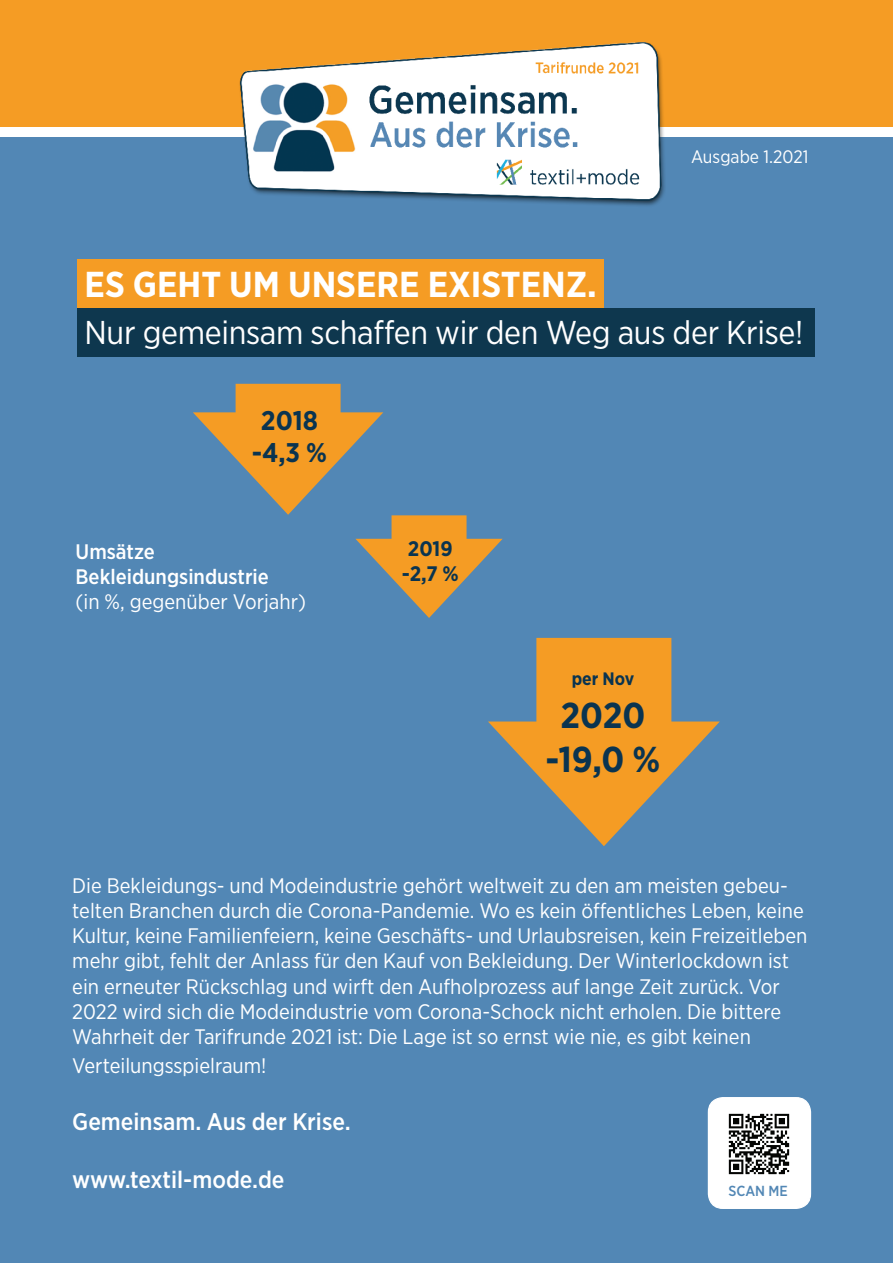
<style>
.page{position:relative;width:893px;height:1263px;background:#fff}
.page>*{position:absolute;margin:0;border:0;box-sizing:border-box;transform-origin:0 0}
.t1{font:700 36px "Gotham Narrow";color:#fff}
.t2{font:700 36px/43.2px "Gotham Narrow";color:#0a3450;text-align:center}
.t3{font:33px "Gotham Narrow";letter-spacing:-.01em;color:#fff}
.t4{font:700 27px/32.4px "Gotham Narrow";color:#0a3450;text-align:center}
.t5{font:500 24px "Gotham Narrow";color:#fff}
.t6{font:21px/25.2px "Gotham Narrow";color:#fff}
.t7{font:500 21px/25.2px "Gotham Narrow";color:#fff}
.t8{font:700 21px/25.2px "Gotham Narrow";color:#0a3450}
.t9{font:18px "Gotham Narrow";color:#fff}
.t10{font:700 18px "Gotham Narrow";color:#0a3450}
.t11{font:500 14.55px "Gotham Narrow";color:#5287b5}
</style>
<div class="page">
<div style="left:0;top:137px;width:893px;height:1126px;background:#5287b5"></div>
<div style="left:0;top:0;width:893px;height:126px;background:#f59c24"></div>
<img style="left:230px;top:42px;width:450px;height:164px">
<div style="left:236px;top:384px;width:105px;height:49px;background:#f59c24"></div>
<svg style="left:193px;top:412px;width:190px;height:103px"></svg>
<div style="left:536px;top:638px;width:135px;height:105px;background:#f59c24"></div>
<svg style="left:488px;top:721px;width:232px;height:125px"></svg>
<div style="left:78px;top:308px;width:737px;height:49px;background:#0e374e"></div>
<div style="left:78px;top:259px;width:526px;height:49px;background:#f59c24"></div>
<div style="left:708px;top:1098px;width:102px;height:110px;background:#fff;border-radius:15px"></div>
<div style="left:708px;top:1097px;width:103px;height:112px;border:1px solid #fff;border-radius:15px"></div>
<img style="left:728px;top:1113px;width:62px;height:62px">
<div style="left:392px;top:515px;width:75px;height:43px;background:#f59c24"></div>
<svg style="left:355px;top:539px;width:148px;height:79px"></svg>
<p class="t9" style="left:691px;top:146px;width:119px">Ausgabe 1.2021</p>
<h1 class="t1" style="left:85px;top:261px;width:514px">ES GEHT UM UNSERE EXISTENZ.</h1>
<h2 class="t3" style="left:85px;top:312px;width:720px">Nur gemeinsam schaffen wir den Weg aus der Krise!</h2>
<p class="t4" style="left:252px;top:404px;width:77px">2018 -4,3 %</p>
<p class="t7" style="left:76px;top:539px;width:195px">Umsätze<br>Bekleidungsindustrie</p>
<p class="t6" style="left:76px;top:589px;width:232px">(in %, gegenüber Vorjahr)</p>
<p class="t8" style="left:402px;top:535px;width:59px">2019 -2,7 %</p>
<p class="t10" style="left:572px;top:667px;width:64px">PER NOV</p>
<h1 class="t2" style="left:546px;top:694px;width:116px">2020 -19,0 %</h1>
<p class="t6" style="left:72px;top:872px;width:737px">Die Bekleidungs- und Modeindustrie gehört weltweit zu den am meisten gebeu&shy;telten Branchen durch die Corona-Pandemie. Wo es kein öffentliches Leben, keine Kultur, keine Familienfeiern, keine Geschäfts- und Urlaubsreisen, kein Freizeitleben mehr gibt, fehlt der Anlass für den Kauf von Bekleidung. Der Winterlockdown ist ein erneuter Rückschlag und wirft den Aufholprozess auf lange Zeit zurück. Vor 2022 wird sich die Modeindustrie vom Corona-Schock nicht erholen. Die bittere Wahrheit der Tarifrunde 2021 ist: Die Lage ist so ernst wie nie, es gibt keinen</p>
<p class="t6" style="left:72px;top:1052px;width:196px">Verteilungsspielraum!</p>
<p class="t5" style="left:72px;top:1107px;width:280px">Gemeinsam. Aus der Krise.</p>
<p class="t5" style="left:72px;top:1164px;width:214px">www.textil-mode.de</p>
<p class="t11" style="left:728px;top:1182px;width:61px">Scan me</p>
</div>
